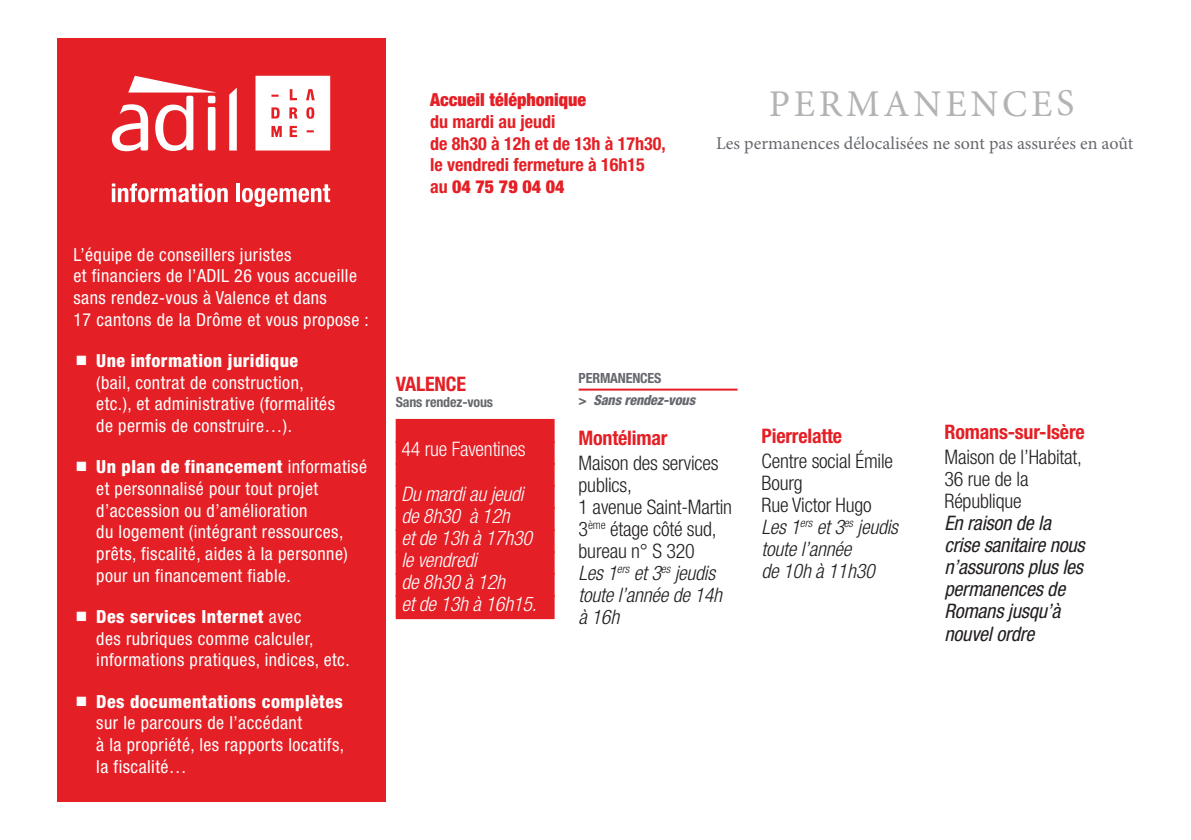
<style>
.page{position:relative;width:1191px;height:840px;background:#fff}
.page>*{position:absolute;margin:0;border:0;box-sizing:border-box;transform-origin:0 0}
.t1{font:37.8px "Minion Pro";letter-spacing:.1em;color:#b3b2b5}
.horaires_lieu{font:300 condensed 20px/22px "Helvetica Neue LT";letter-spacing:-.01em;color:#231f20}
.horaires_quand{font:italic condensed 20px/22px "Helvetica Neue LT";letter-spacing:-.01em;color:#231f20}
.horaires_quand-2{font:italic 300 condensed 20px/22px "Helvetica Neue LT";letter-spacing:-.01em;color:#231f20}
.fond_coulur_italic{font:italic 300 condensed 20px "Helvetica Neue LT";letter-spacing:-.01em;color:#fff}
.ville_horaires{font:700 condensed 20px "Helvetica Neue LT";letter-spacing:-.01em;color:#e41f25}
.fond_couleur{font:300 condensed 20px "Helvetica Neue LT";letter-spacing:-.01em;color:#fff}
.ville_horaires_gris{font:700 condensed 20px "Helvetica Neue LT";letter-spacing:-.01em;color:#e41f25}
.bandeaux{font:condensed 18px/21.6px "Helvetica Neue LT";letter-spacing:.025em;color:#fff}
.Accueil{font:700 condensed 18px "Helvetica Neue LT";color:#e41f25}
.t2{font:18px "Minion Pro";color:#65686d}
.Accueil-2{font:900 condensed 18px "Helvetica Neue LT";color:#e41f25}
.ville_horaires_gris-2{font:italic 800 condensed 14px "Helvetica Neue LT";letter-spacing:-.01em;color:#65686d}
.ville_horaires_gris-3{font:700 condensed 14px "Helvetica Neue LT";letter-spacing:-.01em;color:#65686d}
.Permanences_PIE{font:700 condensed 14px "Helvetica Neue LT";letter-spacing:-.01em;color:#65686d}
.s1{font-weight:800}
.s2{font-weight:700}
.s3{font-weight:700;font-style:normal}
</style>
<div class="page">
<div style="left:57px;top:38px;width:328px;height:762px;background:#e41f25"></div>
<svg style="left:112px;top:183px;width:116px;height:19px"></svg>
<hr style="left:236px;top:184px;width:4px;height:18px;background:#fff">
<svg style="left:242px;top:184px;width:88px;height:23px"></svg>
<svg style="left:112px;top:76px;width:105px;height:75px"></svg>
<svg style="left:229px;top:88px;width:8px;height:62px"></svg>
<svg style="left:255px;top:76px;width:75px;height:74px;background:#fceaeb"></svg>
<div style="left:396px;top:418px;width:158px;height:24px;background:#e41f25"></div>
<div style="left:396px;top:440px;width:158px;height:24px;background:#e41f25"></div>
<div style="left:396px;top:462px;width:158px;height:24px;background:#e41f25"></div>
<div style="left:396px;top:484px;width:158px;height:24px;background:#e41f25"></div>
<div style="left:396px;top:506px;width:158px;height:24px;background:#e41f25"></div>
<div style="left:396px;top:528px;width:158px;height:24px;background:#e41f25"></div>
<div style="left:396px;top:550px;width:158px;height:24px;background:#e41f25"></div>
<div style="left:396px;top:572px;width:158px;height:24px;background:#e41f25"></div>
<div style="left:396px;top:594px;width:158px;height:24px;background:#e41f25"></div>
<hr style="left:578px;top:388px;width:159px;height:2px;background:#e41f25">
<p class="bandeaux" style="left:74px;top:243px;width:297px">L’équipe de conseillers juristes<br>et financiers de l’ADIL 26 vous accueille sans rendez-vous à Valence et dans<br>17 cantons de la Drôme et vous propose :</p>
<p class="bandeaux" style="left:96px;top:349px;width:240px"><span class="s1">Une information juridique </span>(bail, contrat de construction, etc.), et administrative (formalités de permis de construire…).</p>
<p class="bandeaux" style="left:96px;top:456px;width:272px"><span class="s1">Un plan de financement</span> informatisé et personnalisé pour tout projet d’accession ou d’amélioration<br>du logement (intégrant ressources, prêts, fiscalité, aides à la personne) pour un financement fiable.</p>
<p class="bandeaux" style="left:96px;top:605px;width:255px"><span class="s1">Des services Internet</span> avec<br>des rubriques comme calculer, informations pratiques, indices, etc.</p>
<p class="bandeaux" style="left:96px;top:690px;width:249px"><span class="s1">Des documentations complètes </span>sur le parcours de l’accédant<br>à la propriété, les rapports locatifs, la fiscalité…</p>
<p class="Accueil-2" style="left:430px;top:89px;width:158px">Accueil téléphonique</p>
<p class="Accueil" style="left:430px;top:111px;width:127px">du mardi au jeudi</p>
<p class="Accueil" style="left:430px;top:132px;width:237px">de 8h30 à 12h et de 13h à 17h30,</p>
<p class="Accueil" style="left:430px;top:154px;width:216px">le vendredi fermeture à 16h15</p>
<p class="Accueil-2" style="left:430px;top:175px;width:136px"><span class="s2">au</span> 04 75 79 04 04</p>
<p class="t1" style="left:769px;top:79px;width:307px">PERMANENCES</p>
<p class="t2" style="left:716px;top:131px;width:419px">Les permanences délocalisées ne sont pas assurées en août</p>
<p class="ville_horaires_gris" style="left:396px;top:371px;width:72px">VALENCE</p>
<p class="ville_horaires_gris-3" style="left:396px;top:393px;width:99px">Sans rendez-vous</p>
<p class="fond_couleur" style="left:401px;top:437px;width:126px">44 rue Faventines</p>
<p class="fond_coulur_italic" style="left:401px;top:481px;width:124px">Du mardi au jeudi</p>
<p class="fond_coulur_italic" style="left:401px;top:503px;width:110px">de 8h30 à 12h</p>
<p class="fond_coulur_italic" style="left:401px;top:525px;width:132px">et de 13h à 17h30</p>
<p class="fond_coulur_italic" style="left:401px;top:547px;width:77px">le vendredi</p>
<p class="fond_coulur_italic" style="left:401px;top:569px;width:105px">de 8h30 à 12h</p>
<p class="fond_coulur_italic" style="left:401px;top:591px;width:137px">et de 13h à 16h15.</p>
<p class="Permanences_PIE" style="left:578px;top:369px;width:84px">PERMANENCES</p>
<p class="ville_horaires_gris-2" style="left:578px;top:391px;width:118px"><span class="s3">&gt;</span> Sans rendez-vous</p>
<p class="ville_horaires" style="left:578px;top:425px;width:90px">Montélimar</p>
<p class="horaires_lieu" style="left:578px;top:451px;width:142px">Maison des services publics,</p>
<p class="horaires_lieu" style="left:578px;top:495px;width:155px">1 avenue Saint-Martin</p>
<p class="horaires_lieu" style="left:578px;top:517px;width:140px">3<sup>ème</sup> étage côté sud, bureau n° S 320</p>
<p class="horaires_quand-2" style="left:578px;top:561px;width:138px">Les 1<sup>ers</sup> et 3<sup>es</sup> jeudis</p>
<p class="horaires_quand-2" style="left:578px;top:583px;width:145px">toute l’année de 14h à 16h</p>
<p class="ville_horaires" style="left:761px;top:423px;width:82px">Pierrelatte</p>
<p class="horaires_lieu" style="left:761px;top:449px;width:133px">Centre social Émile<br>Bourg</p>
<p class="horaires_lieu" style="left:761px;top:493px;width:112px">Rue Victor Hugo</p>
<p class="horaires_quand-2" style="left:761px;top:515px;width:138px">Les 1<sup>ers</sup> et 3<sup>es</sup> jeudis toute l’année<br>de 10h à 11h30</p>
<p class="ville_horaires" style="left:944px;top:420px;width:142px">Romans-sur-Isère</p>
<p class="horaires_lieu" style="left:944px;top:446px;width:139px">Maison de l’Habitat,</p>
<p class="horaires_lieu" style="left:944px;top:468px;width:85px">36 rue de la<br>République</p>
<p class="horaires_quand" style="left:944px;top:512px;width:142px">En raison de la crise sanitaire nous n’assurons plus les permanences de<br>Romans jusqu’à nouvel ordre</p>
</div>
